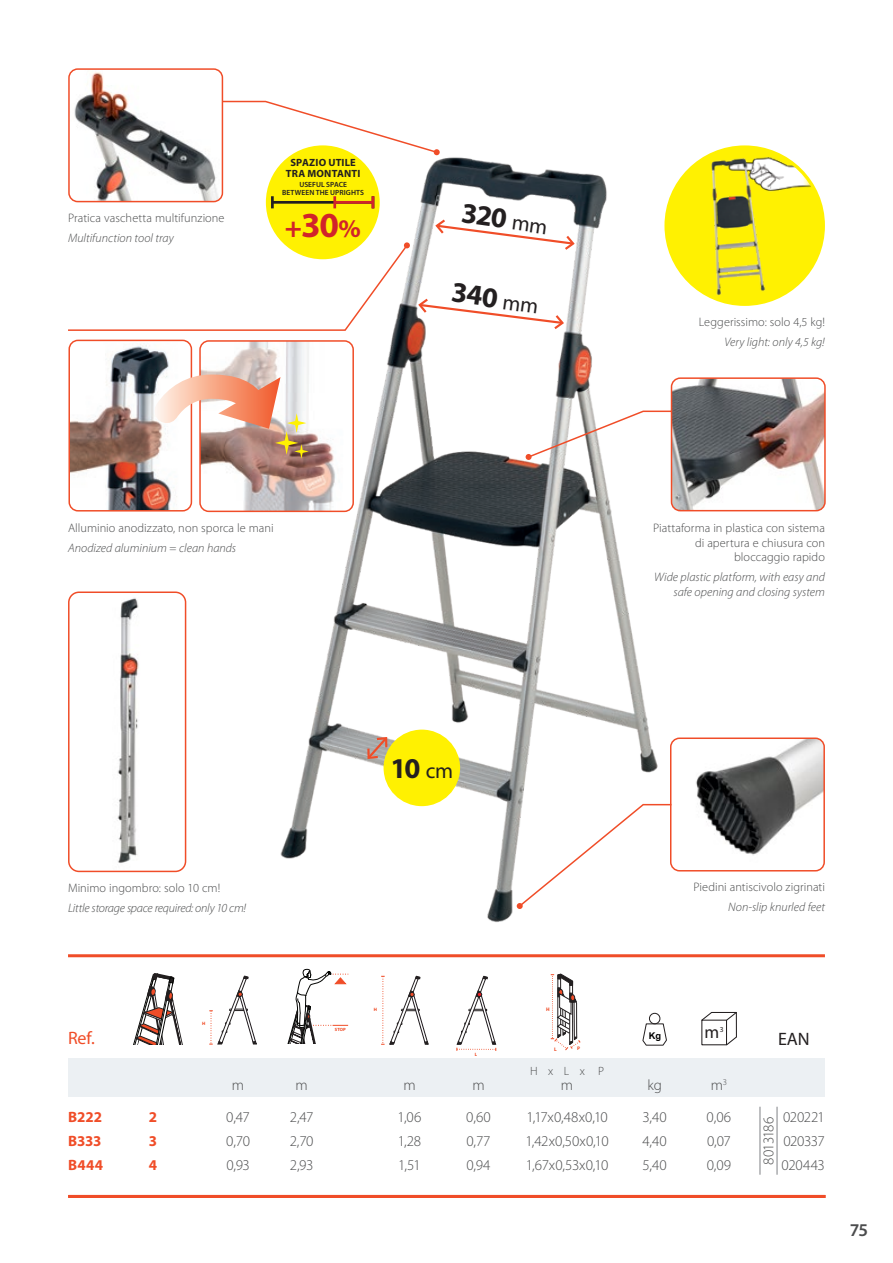
<style>
.page{position:relative;width:893px;height:1263px;background:#fff}
.page>*{position:absolute;margin:0;border:0;box-sizing:border-box;transform-origin:0 0}
.Normale{font:700 35.25px "Myriad Pro";color:#d1232a}
.Normale-2{font:700 28.8px "Myriad Pro";color:#231f20}
.t1{font:18px "Myriad Pro";color:#f04d28}
.t2{font:18px "Myriad Pro";color:#231f20}
.Normale-3{font:600 18px "Myriad Pro";color:#4b4c4d}
.t3{font:17.7px "Myriad";color:#231f20}
.t4{font:300 15px "Myriad Pro";letter-spacing:-.015em;color:#4b4c4d}
.t5{font:700 15px "Myriad Pro";color:#f04d28}
.t6{font:300 15px "Myriad Pro";letter-spacing:.005em;color:#4b4c4d}
.t7{font:300 15px "Myriad Pro";letter-spacing:.01em;color:#4b4c4d}
.t8{font:300 15px "Myriad Pro";letter-spacing:-.055em;color:#4b4c4d}
.Normale-4{font:300 12.3px/14.7px "Myriad Pro";letter-spacing:.005em;color:#4b4c4d;text-align:right}
.Normale-5{font:italic 300 12.3px/14.4px "Myriad Pro";color:#4b4c4d;text-align:right}
.Normale-6{font:italic 300 12.3px "Myriad Pro";letter-spacing:-.02em;color:#4b4c4d}
.t9{font:300 12px "Myriad Pro";color:#4b4c4d}
.Normale-7{font:700 10.5px "Myriad Pro";letter-spacing:.015em;color:#231f20}
.t10{font:700 9.3px "Arial";color:#000}
.Normale-8{font:600 7.5px "Myriad Pro";letter-spacing:.01em;color:#231f20}
.t11{font:7.5px "Myriad";color:#231f20}
.t12{font:700 5.1px "Myriad Pro";color:#f04d28}
.t13{font:700 4.8px "Myriad Pro";color:#f04d28}
.t14{font:700 4.65px "Myriad Pro";color:#f04d28}
.s1{font-size:28.8px}
.s2{font-size:25.35px}
.s3{font-weight:400;font-size:21.6px}
</style>
<div class="page">
<img style="left:188px;top:155px;width:558px;height:803px">
<svg style="left:366px;top:735px;width:23px;height:26px"></svg>
<div style="left:384px;top:730px;width:76px;height:76px;background:#fff101;border-radius:50%"></div>
<div style="left:68px;top:1058px;width:757px;height:38px;background:#ecf0f3"></div>
<div style="left:649px;top:1013px;width:11px;height:11px;border:1px solid #231f20;border-radius:50%"></div>
<svg style="left:643px;top:1023px;width:24px;height:22px"></svg>
<svg style="left:701px;top:1012px;width:36px;height:33px"></svg>
<svg style="left:223px;top:100px;width:217px;height:55px"></svg>
<img style="left:69px;top:71px;width:153px;height:131px">
<div style="left:68px;top:68px;width:155px;height:134px;border:2px solid #f04d28;border-radius:9px"></div>
<svg style="left:133px;top:973px;width:50px;height:72px"></svg>
<svg style="left:209px;top:976px;width:48px;height:69px"></svg>
<svg style="left:288px;top:969px;width:60px;height:75px"></svg>
<svg style="left:381px;top:976px;width:48px;height:69px"></svg>
<svg style="left:456px;top:976px;width:40px;height:75px"></svg>
<svg style="left:68px;top:242px;width:342px;height:90px"></svg>
<img style="left:70px;top:343px;width:121px;height:168px">
<div style="left:68px;top:340px;width:124px;height:171px;border:2px solid #f04d28;border-radius:9px"></div>
<img style="left:200px;top:341px;width:153px;height:170px">
<div style="left:199px;top:340px;width:155px;height:172px;border:2px solid #f04d28;border-radius:9px"></div>
<svg style="left:133px;top:362px;width:176px;height:97px"></svg>
<svg style="left:526px;top:410px;width:145px;height:50px"></svg>
<img style="left:671px;top:378px;width:154px;height:133px">
<div style="left:671px;top:377px;width:155px;height:134px;border:2px solid #f04d28;border-radius:9px"></div>
<img style="left:69px;top:594px;width:117px;height:277px">
<div style="left:68px;top:591px;width:118px;height:281px;border:2px solid #f04d28;border-radius:10px"></div>
<img style="left:671px;top:738px;width:153px;height:133px">
<div style="left:670px;top:737px;width:155px;height:134px;border:2px solid #f04d28;border-radius:9px"></div>
<div style="left:266px;top:145px;width:114px;height:114px;background:#fff101;border-radius:50%"></div>
<hr style="left:272px;top:201px;width:101px;height:3px;background:#231f20">
<svg style="left:271px;top:196px;width:3px;height:12px"></svg>
<hr style="left:335px;top:201px;width:38px;height:3px;background:#d1232a">
<svg style="left:333px;top:196px;width:3px;height:12px"></svg>
<svg style="left:372px;top:196px;width:2px;height:12px"></svg>
<svg style="left:417px;top:297px;width:149px;height:34px"></svg>
<hr style="left:68px;top:1195px;width:757px;height:3px;background:#f04d28">
<hr style="left:68px;top:954px;width:757px;height:3px;background:#f04d28">
<svg style="left:434px;top:217px;width:142px;height:35px"></svg>
<div style="left:666px;top:147px;width:157px;height:157px;background:#fff101;border-radius:50%"></div>
<img style="left:696px;top:147px;width:123px;height:157px">
<div style="left:664px;top:145px;width:161px;height:161px;border:3px solid #fff101;border-radius:50%"></div>
<svg style="left:551px;top:973px;width:30px;height:78px"></svg>
<hr style="left:777px;top:1107px;width:1px;height:68px;background:#808285">
<hr style="left:760px;top:1107px;width:1px;height:68px;background:#808285">
<svg style="left:517px;top:803px;width:156px;height:106px"></svg>
<p class="Normale-4" style="left:68px;top:211px;width:158px">Pratica vaschetta multifunzione</p>
<p class="Normale-5" style="left:68px;top:231px;width:107px">Multifunction tool tray</p>
<p class="Normale-7" style="left:290px;top:156px;width:67px">SPAZIO UTILE</p>
<p class="Normale-7" style="left:286px;top:166px;width:76px">TRA MONTANTI</p>
<p class="Normale-8" style="left:299px;top:180px;width:49px">USEFUL SPACE</p>
<p class="Normale-8" style="left:282px;top:187px;width:83px">BETWEEN THE UPRIGHTS</p>
<p class="Normale" style="left:285px;top:202px;width:78px"><span class="s1">+</span>30<span class="s2">%</span></p>
<p class="Normale-2" style="left:464px;top:194px;width:88px;rotate:8deg">320 <span class="s3">mm</span></p>
<p class="Normale-2" style="left:454px;top:273px;width:89px;rotate:8deg">340 <span class="s3">mm</span></p>
<p class="Normale-4" style="left:699px;top:314px;width:128px">Leggerissimo: solo 4,5 kg!</p>
<p class="Normale-5" style="left:724px;top:334px;width:102px">Very light: only 4,5 kg!</p>
<p class="Normale-4" style="left:68px;top:520px;width:207px">Alluminio anodizzato, non sporca le mani</p>
<p class="Normale-5" style="left:68px;top:540px;width:170px">Anodized aluminium = clean hands</p>
<p class="Normale-4" style="left:653px;top:520px;width:173px">Piattaforma in plastica con sistema</p>
<p class="Normale-4" style="left:695px;top:535px;width:131px">di apertura e chiusura con bloccaggio rapido</p>
<p class="Normale-5" style="left:654px;top:570px;width:172px">Wide plastic platform, with easy and safe opening and closing system</p>
<p class="Normale-2" style="left:390px;top:749px;width:64px">10 <span class="s3">cm</span></p>
<p class="Normale-4" style="left:68px;top:880px;width:154px">Minimo ingombro: solo 10 cm!</p>
<p class="Normale-6" style="left:68px;top:900px;width:180px">Little storage space required: only 10 cm!</p>
<p class="Normale-4" style="left:693px;top:880px;width:133px">Piedini antiscivolo zigrinati</p>
<p class="Normale-5" style="left:728px;top:900px;width:98px">Non-slip knurled feet</p>
<p class="t13" style="left:374px;top:1006px;width:5px">H</p>
<p class="t12" style="left:546px;top:1006px;width:5px">H</p>
<p class="t13" style="left:202px;top:1020px;width:5px">H</p>
<p class="t1" style="left:68px;top:1027px;width:28px">Ref.</p>
<p class="t14" style="left:335px;top:1026px;width:12px">STOP</p>
<p class="t12" style="left:554px;top:1045px;width:4px">L</p>
<p class="t12" style="left:577px;top:1045px;width:4px">P</p>
<p class="t10" style="left:649px;top:1029px;width:14px">Kg</p>
<p class="t3" style="left:705px;top:1023px;width:16px">m</p>
<p class="t11" style="left:720px;top:1026px;width:5px">3</p>
<p class="t2" style="left:778px;top:1028px;width:33px">EAN</p>
<p class="t13" style="left:475px;top:1052px;width:4px">L</p>
<p class="t4" style="left:232px;top:1076px;width:14px">m</p>
<p class="t4" style="left:296px;top:1076px;width:14px">m</p>
<p class="t4" style="left:403px;top:1076px;width:14px">m</p>
<p class="t4" style="left:472px;top:1076px;width:14px">m</p>
<p class="t9" style="left:530px;top:1064px;width:75px">H x L x P</p>
<p class="t4" style="left:561px;top:1076px;width:14px">m</p>
<p class="t4" style="left:648px;top:1076px;width:16px">kg</p>
<p class="t4" style="left:711px;top:1076px;width:18px">m<sup>3</sup></p>
<p class="t5" style="left:68px;top:1107px;width:35px">B222</p>
<p class="t5" style="left:68px;top:1131px;width:35px">B333</p>
<p class="t5" style="left:68px;top:1155px;width:36px">B444</p>
<p class="t5" style="left:149px;top:1107px;width:10px">2</p>
<p class="t5" style="left:149px;top:1131px;width:10px">3</p>
<p class="t5" style="left:149px;top:1155px;width:10px">4</p>
<p class="t4" style="left:226px;top:1108px;width:25px">0,47</p>
<p class="t4" style="left:226px;top:1132px;width:25px">0,70</p>
<p class="t4" style="left:226px;top:1156px;width:25px">0,93</p>
<p class="t4" style="left:290px;top:1108px;width:25px">2,47</p>
<p class="t4" style="left:290px;top:1132px;width:25px">2,70</p>
<p class="t4" style="left:290px;top:1156px;width:25px">2,93</p>
<p class="t4" style="left:398px;top:1108px;width:25px">1,06</p>
<p class="t4" style="left:398px;top:1132px;width:25px">1,28</p>
<p class="t4" style="left:398px;top:1156px;width:24px">1,51</p>
<p class="t4" style="left:466px;top:1108px;width:26px">0,60</p>
<p class="t4" style="left:466px;top:1132px;width:26px">0,77</p>
<p class="t4" style="left:466px;top:1156px;width:26px">0,94</p>
<p class="t6" style="left:526px;top:1108px;width:83px">1,17x0,48x0,10</p>
<p class="t7" style="left:525px;top:1132px;width:85px">1,42x0,50x0,10</p>
<p class="t4" style="left:526px;top:1156px;width:84px">1,67x0,53x0,10</p>
<p class="t4" style="left:642px;top:1108px;width:26px">3,40</p>
<p class="t4" style="left:642px;top:1132px;width:26px">4,40</p>
<p class="t4" style="left:642px;top:1156px;width:26px">5,40</p>
<p class="t4" style="left:707px;top:1108px;width:26px">0,06</p>
<p class="t4" style="left:707px;top:1132px;width:25px">0,07</p>
<p class="t4" style="left:707px;top:1156px;width:26px">0,09</p>
<p class="t8" style="left:759px;top:1164px;width:49px;rotate:-90deg">8013186</p>
<p class="t4" style="left:783px;top:1108px;width:43px">020221</p>
<p class="t4" style="left:783px;top:1132px;width:43px">020337</p>
<p class="t4" style="left:782px;top:1156px;width:45px">020443</p>
<p class="Normale-3" style="left:850px;top:1218px;width:20px">75</p>
</div>
